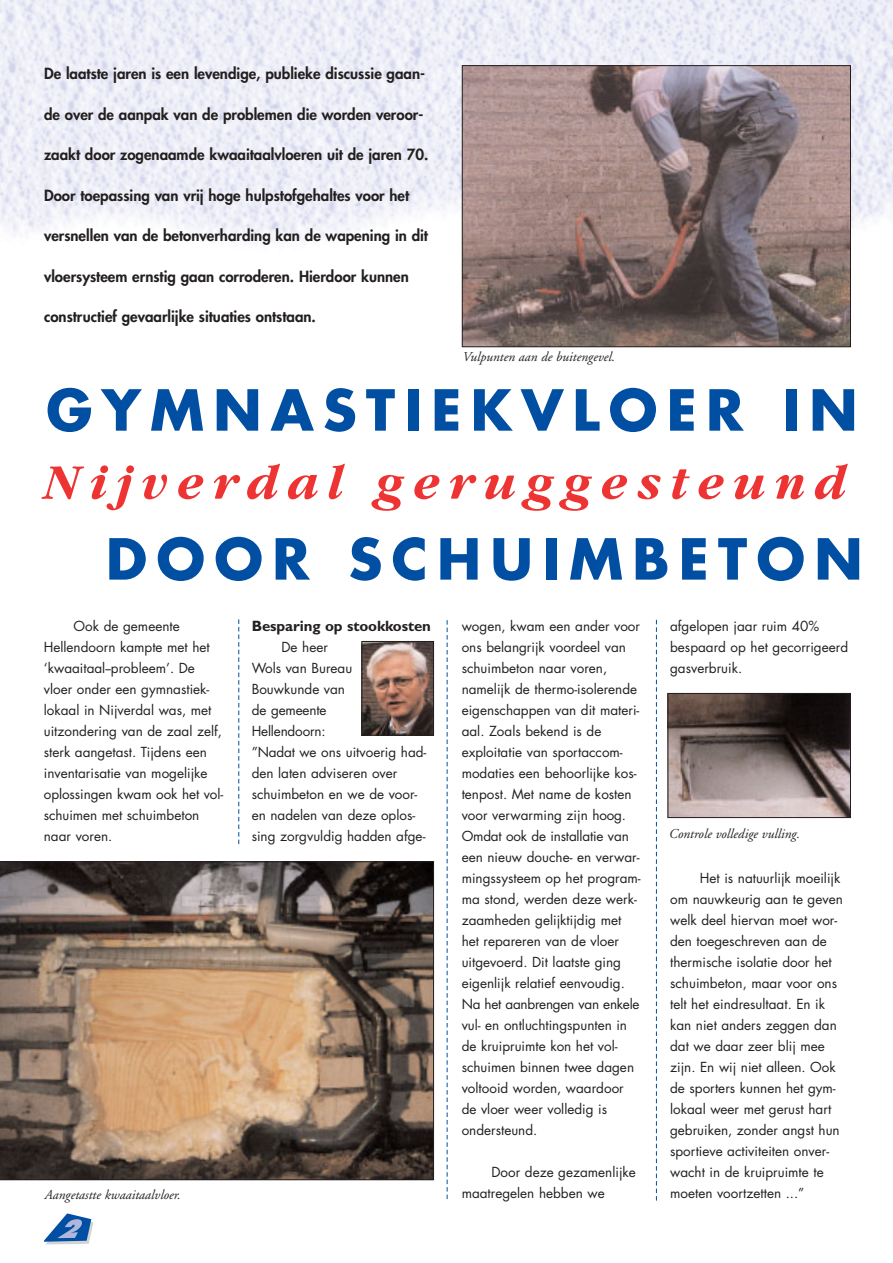
<style>
.page{position:relative;width:893px;height:1263px;background:#fff}
.page>*{position:absolute;margin:0;border:0;box-sizing:border-box;transform-origin:0 0}
.t1{font:700 55.05px "Futura";letter-spacing:.165em;color:#004fa3}
.t2{font:italic 700 51.75px "Garamond";letter-spacing:.17em;color:#ee3433}
.t3{font:800 15px "Futura";color:#231f20}
.t4{font:700 15px "Gill Sans";letter-spacing:-.005em;color:#231f20}
.t5{font:13.5px/21px "Futura";color:#231f20}
.t6{font:italic 13.5px "Adobe Garamond";color:#231f20}
</style>
<div class="page">
<img style="left:0;top:0;width:892px;height:263px">
<svg style="left:656px;top:620px;width:1px;height:581px"></svg>
<svg style="left:238px;top:619px;width:1px;height:225px"></svg>
<svg style="left:44px;top:1213px;width:49px;height:32px"></svg>
<svg style="left:447px;top:620px;width:1px;height:579px"></svg>
<svg style="left:0;top:861px;width:434px;height:319px;background:#856e5c"></svg>
<img style="left:464px;top:67px;width:384px;height:278px">
<div style="left:462px;top:65px;width:388px;height:282px;border:1px solid #231f20"></div>
<img style="left:669px;top:695px;width:179px;height:121px">
<div style="left:667px;top:693px;width:183px;height:125px;border:1px solid #231f20"></div>
<img style="left:363px;top:643px;width:69px;height:91px">
<div style="left:361px;top:641px;width:73px;height:95px;border:1px solid #231f20"></div>
<p class="t3" style="left:44px;top:67px;width:382px">De laatste jaren is een levendige, publieke discussie gaan-</p>
<p class="t3" style="left:44px;top:107px;width:381px">de over de aanpak van de problemen die worden veroor-</p>
<p class="t3" style="left:44px;top:148px;width:386px">zaakt door zogenaamde kwaaitaalvloeren uit de jaren 70.</p>
<p class="t3" style="left:44px;top:188px;width:367px">Door toepassing van vrij hoge hulpstofgehaltes voor het</p>
<p class="t3" style="left:44px;top:229px;width:385px">versnellen van de betonverharding kan de wapening in dit</p>
<p class="t3" style="left:44px;top:269px;width:366px">vloersysteem ernstig gaan corroderen. Hierdoor kunnen</p>
<p class="t3" style="left:44px;top:310px;width:273px">constructief gevaarlijke situaties ontstaan.</p>
<p class="t6" style="left:462px;top:352px;width:154px">Vulpunten aan de buitengevel.</p>
<h1 class="t1" style="left:46px;top:385px;width:813px">GYMNASTIEKVLOER IN</h1>
<h2 class="t2" style="left:46px;top:464px;width:804px">Nijverdal geruggesteund</h2>
<h1 class="t1" style="left:106px;top:534px;width:758px">DOOR SCHUIMBETON</h1>
<p class="t5" style="left:44px;top:617px;width:181px;text-indent:30px">Ook de gemeente<br>Hellendoorn kampte met het ‘kwaaitaal--probleem’. De vloer onder een gymnastiek&shy;lokaal in Nijverdal was, met uitzondering van de zaal zelf, sterk aangetast. Tijdens een inventarisatie van mogelijke oplossingen kwam ook het vol&shy;schuimen met schuimbeton naar voren.</p>
<p class="t4" style="left:252px;top:620px;width:181px">Besparing op stookkosten</p>
<p class="t5" style="left:252px;top:638px;width:176px;text-indent:30px">De heer<br>Wols van Bureau<br>Bouwkunde van<br>de gemeente<br>Hellendoorn:<br>”Nadat we ons uitvoerig had&shy;den laten adviseren over schuimbeton en we de voor&shy;en nadelen van deze oplos&shy;sing zorgvuldig hadden afge-</p>
<p class="t6" style="left:44px;top:1189px;width:138px">Aangetastte kwaaitaalvloer.</p>
<p class="t5" style="left:461px;top:617px;width:181px">wogen, kwam een ander voor ons belangrijk voordeel van schuimbeton naar voren, namelijk de thermo-isolerende eigenschappen van dit materi&shy;aal. Zoals bekend is de exploitatie van sportaccom&shy;modaties een behoorlijke kos&shy;tenpost. Met name de kosten voor verwarming zijn hoog.<br>Omdat ook de installatie van een nieuw douche- en verwar&shy;mingssysteem op het program&shy;ma stond, werden deze werk&shy;zaamheden gelijktijdig met het repareren van de vloer uitgevoerd. Dit laatste ging eigenlijk relatief eenvoudig.<br>Na het aanbrengen van enkele vul- en ontluchtingspunten in de kruipruimte kon het vol&shy;schuimen binnen twee dagen voltooid worden, waardoor de vloer weer volledig is ondersteund.</p>
<p class="t5" style="left:461px;top:1163px;width:176px;text-indent:30px">Door deze gezamenlijke maatregelen hebben we</p>
<p class="t5" style="left:670px;top:617px;width:179px">afgelopen jaar ruim 40% bespaard op het gecorrigeerd gasverbruik.</p>
<p class="t6" style="left:668px;top:828px;width:132px">Controle volledige vulling.</p>
<p class="t5" style="left:670px;top:869px;width:174px;text-indent:30px">Het is natuurlijk moeilijk om nauwkeurig aan te geven welk deel hiervan moet wor&shy;den toegeschreven aan de thermische isolatie door het schuimbeton, maar voor ons telt het eindresultaat. En ik kan niet anders zeggen dan dat we daar zeer blij mee zijn. En wij niet alleen. Ook de sporters kunnen het gym&shy;lokaal weer met gerust hart gebruiken, zonder angst hun sportieve activiteiten onver&shy;wacht in de kruipruimte te moeten voortzetten ...”</p>
</div>
